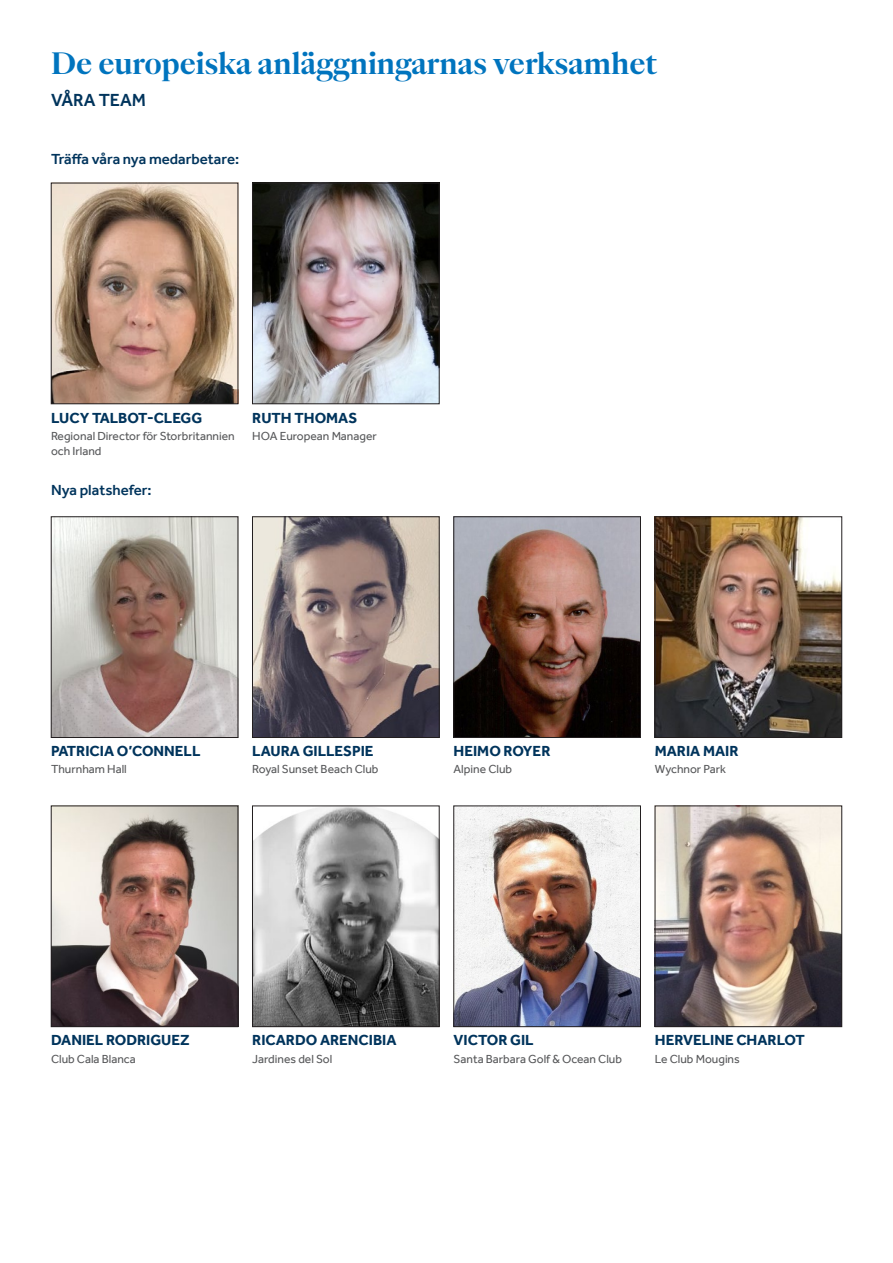
<style>
.page{position:relative;width:893px;height:1263px;background:#fff}
.page>*{position:absolute;margin:0;border:0;box-sizing:border-box;transform-origin:0 0}
.t1{font:700 30px "Quase Headline";color:#0074be}
.t2{font:500 18px "Effra";color:#00345c}
.t3{font:700 15px "Effra";color:#00345c}
.t4{font:500 15px "Effra";color:#00345c}
.t5{font:12px/15px "Effra";color:#57585a}
</style>
<div class="page">
<img style="left:53px;top:518px;width:183px;height:218px">
<div style="left:51px;top:516px;width:187px;height:222px;border:1px solid #231f20"></div>
<img style="left:53px;top:808px;width:183px;height:217px">
<div style="left:51px;top:806px;width:187px;height:221px;border:1px solid #231f20"></div>
<img style="left:53px;top:185px;width:183px;height:217px">
<div style="left:51px;top:183px;width:187px;height:221px;border:1px solid #231f20"></div>
<img style="left:254px;top:518px;width:183px;height:218px">
<div style="left:252px;top:516px;width:187px;height:222px;border:1px solid #231f20"></div>
<img style="left:254px;top:808px;width:183px;height:217px">
<div style="left:252px;top:806px;width:187px;height:221px;border:1px solid #231f20"></div>
<img style="left:254px;top:185px;width:183px;height:217px">
<div style="left:252px;top:183px;width:187px;height:221px;border:1px solid #231f20"></div>
<img style="left:456px;top:518px;width:183px;height:218px">
<div style="left:454px;top:516px;width:187px;height:222px;border:1px solid #231f20"></div>
<img style="left:456px;top:808px;width:183px;height:217px">
<div style="left:454px;top:806px;width:187px;height:221px;border:1px solid #231f20"></div>
<img style="left:657px;top:518px;width:183px;height:218px">
<div style="left:655px;top:516px;width:187px;height:222px;border:1px solid #231f20"></div>
<img style="left:657px;top:808px;width:183px;height:217px">
<div style="left:655px;top:806px;width:187px;height:221px;border:1px solid #231f20"></div>
<h1 class="t1" style="left:51px;top:43px;width:608px">De europeiska anläggningarnas verksamhet</h1>
<h2 class="t2" style="left:51px;top:89px;width:97px">VÅRA TEAM</h2>
<p class="t4" style="left:51px;top:150px;width:190px">Träffa våra nya medarbetare:</p>
<p class="t3" style="left:51px;top:408px;width:153px">LUCY TALBOT-CLEGG</p>
<p class="t5" style="left:51px;top:428px;width:185px">Regional Director för Storbritannien och Irland</p>
<p class="t4" style="left:51px;top:481px;width:102px">Nya platshefer:</p>
<p class="t3" style="left:252px;top:408px;width:106px">RUTH THOMAS</p>
<p class="t5" style="left:252px;top:428px;width:126px">HOA European Manager</p>
<p class="t3" style="left:51px;top:742px;width:151px">PATRICIA O’CONNELL</p>
<p class="t5" style="left:51px;top:762px;width:77px">Thurnham Hall</p>
<p class="t3" style="left:252px;top:742px;width:123px">LAURA GILLESPIE</p>
<p class="t5" style="left:252px;top:762px;width:128px">Royal Sunset Beach Club</p>
<p class="t3" style="left:454px;top:742px;width:98px">HEIMO ROYER</p>
<p class="t5" style="left:454px;top:762px;width:60px">Alpine Club</p>
<p class="t3" style="left:655px;top:742px;width:85px">MARIA MAIR</p>
<p class="t5" style="left:655px;top:762px;width:73px">Wychnor Park</p>
<p class="t3" style="left:51px;top:1031px;width:140px">DANIEL RODRIGUEZ</p>
<p class="t5" style="left:51px;top:1051px;width:86px">Club Cala Blanca</p>
<p class="t3" style="left:252px;top:1031px;width:146px">RICARDO ARENCIBIA</p>
<p class="t5" style="left:252px;top:1051px;width:82px">Jardines del Sol</p>
<p class="t3" style="left:454px;top:1031px;width:82px">VICTOR GIL</p>
<p class="t5" style="left:454px;top:1051px;width:170px">Santa Barbara Golf &amp; Ocean Club</p>
<p class="t3" style="left:655px;top:1031px;width:152px">HERVELINE CHARLOT</p>
<p class="t5" style="left:655px;top:1051px;width:86px">Le Club Mougins</p>
</div>
